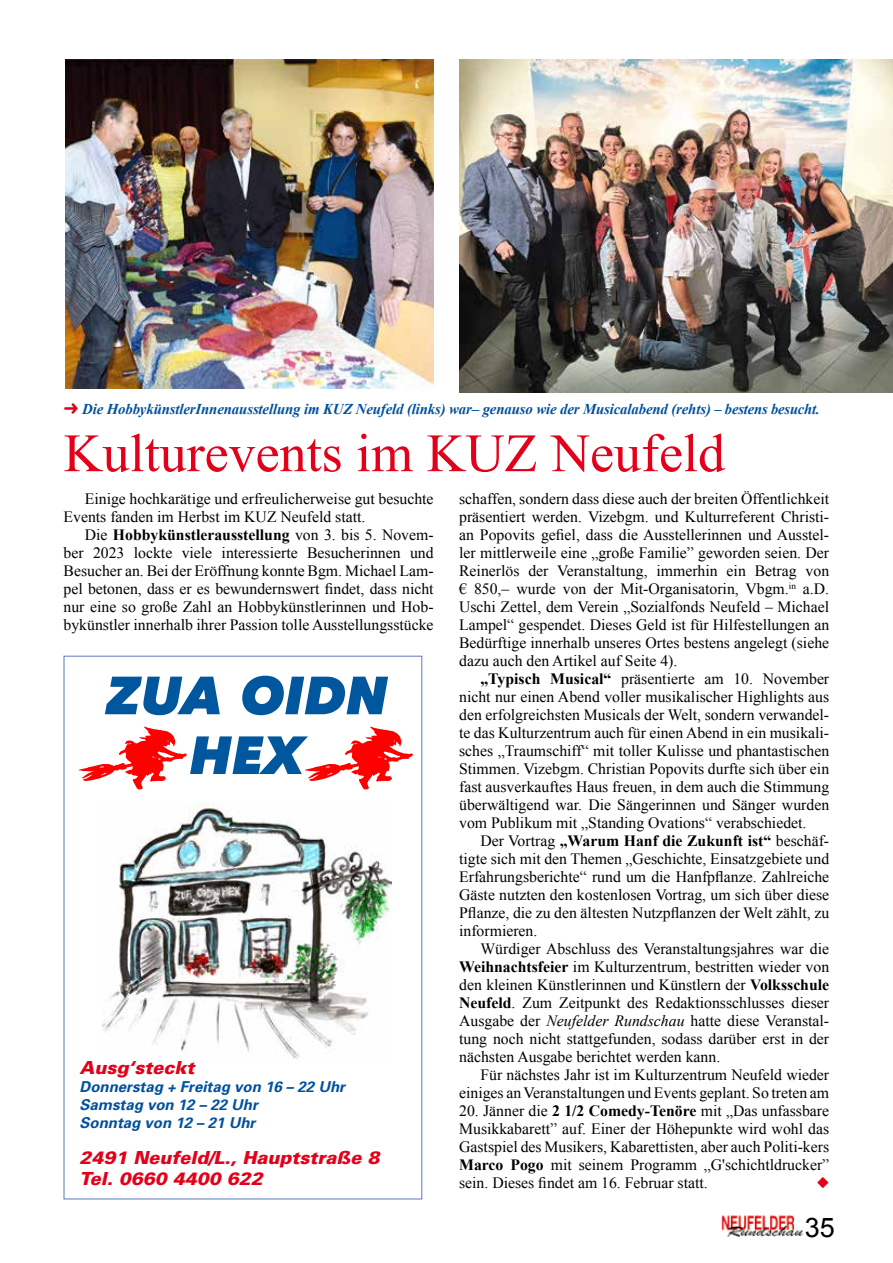
<style>
.page{position:relative;width:893px;height:1263px;background:#fff}
.page>*{position:absolute;margin:0;border:0;box-sizing:border-box;transform-origin:0 0}
.t1{font:54px "Times New Roman";color:#e2001a}
.t2{font:italic 800 53.1px/59.7px "Avenir Next";color:#00579d;text-align:center}
.t3{font:27px "Arial";color:#000}
.t4{font:italic 900 18px/21.6px "Univers";color:#e2001a}
.t5{font:italic 800 15.9px "Avenir Next";color:#00579d}
.t6{font:15.75px/18px "Times New Roman";color:#000;text-align:justify}
.t7{font:italic 700 15px "Times New Roman";letter-spacing:-.01em;color:#00519e}
.t8{font:italic 700 15px/18px "Univers";color:#00519e}
.s1{font-weight:700}
.s2{font-style:italic}
</style>
<div class="page">
<img style="left:721px;top:1215px;width:83px;height:21px">
<img style="left:103px;top:803px;width:288px;height:256px">
<svg style="left:79px;top:726px;width:108px;height:64px"></svg>
<svg style="left:305px;top:726px;width:108px;height:64px"></svg>
<img style="left:66px;top:60px;width:368px;height:329px">
<img style="left:459px;top:60px;width:434px;height:333px">
<p class="t7" style="left:82px;top:399px;width:739px">Die HobbykünstlerInnenausstellung im KUZ Neufeld (links) war– genauso wie der Musicalabend (rehts) – bestens besucht.</p>
<h1 class="t1" style="left:64px;top:422px;width:663px">Kulturevents im KUZ Neufeld</h1>
<p class="t6" style="left:64px;top:490px;width:372px;text-indent:21px">Einige hochkarätige und erfreulicherweise gut besuchte<br>Events fanden im Herbst im KUZ Neufeld statt.</p>
<p class="t6" style="left:64px;top:526px;width:372px;text-indent:21px">Die <span class="s1">Hobbykünstlerausstellung</span> von 3. bis 5. Novem&shy;ber 2023 lockte viele interessierte Besucherinnen und Besucher an. Bei der Eröffnung konnte Bgm. Michael Lam&shy;pel betonen, dass er es bewundernswert findet, dass nicht nur eine so große Zahl an Hobbykünstlerinnen und Hob&shy;bykünstler innerhalb ihrer Passion tolle Ausstellungsstücke</p>
<h2 class="t2" style="left:106px;top:665px;width:284px">ZUA OIDN<br>HEX</h2>
<p class="t4" style="left:80px;top:1057px;width:117px">Ausg‘steckt</p>
<p class="t8" style="left:80px;top:1077px;width:267px">Donnerstag + Freitag von 16 – 22 Uhr<br>Samstag von 12 – 22 Uhr<br>Sonntag von 12 – 21 Uhr</p>
<p class="t4" style="left:80px;top:1146px;width:301px">2491 Neufeld/L., Hauptstraße 8<br>Tel. 0660 4400 622</p>
<p class="t5" style="left:89px;top:1083px;width:97px">Ausg’steckt</p>
<p class="t6" style="left:459px;top:490px;width:372px">schaffen, sondern dass diese auch der breiten Öffentlichkeit präsentiert werden. Vizebgm. und Kulturreferent Christi&shy;an Popovits gefiel, dass die Ausstellerinnen und Ausstel&shy;ler mittlerweile eine „große Familie” geworden seien. Der Reinerlös der Veranstaltung, immerhin ein Betrag von € 850,– wurde von der Mit-Organisatorin, Vbgm.<sup>in</sup> a.D.<br>Uschi Zettel, dem Verein „Sozialfonds Neufeld – Michael Lampel“ gespendet. Dieses Geld ist für Hilfestellungen an Bedürftige innerhalb unseres Ortes bestens angelegt (siehe dazu auch den Artikel auf Seite 4).</p>
<p class="t6" style="left:459px;top:670px;width:372px;text-indent:21px"><span class="s1">„Typisch Musical“</span> präsentierte am 10. November nicht nur einen Abend voller musikalischer Highlights aus den erfolgreichsten Musicals der Welt, sondern verwandel&shy;te das Kulturzentrum auch für einen Abend in ein musikali&shy;sches „Traumschiff“ mit toller Kulisse und phantastischen Stimmen. Vizebgm. Christian Popovits durfte sich über ein fast ausverkauftes Haus freuen, in dem auch die Stimmung überwältigend war. Die Sängerinnen und Sänger wurden vom Publikum mit „Standing Ovations“ verabschiedet.</p>
<p class="t6" style="left:459px;top:832px;width:372px;text-indent:21px">Der Vortrag <span class="s1">„Warum Hanf die Zukunft ist“</span> beschäf&shy;tigte sich mit den Themen „Geschichte, Einsatzgebiete und Erfahrungsberichte“ rund um die Hanfpflanze. Zahlreiche Gäste nutzten den kostenlosen Vortrag, um sich über diese Pflanze, die zu den ältesten Nutzpflanzen der Welt zählt, zu informieren.</p>
<p class="t6" style="left:459px;top:940px;width:372px;text-indent:21px">Würdiger Abschluss des Veranstaltungsjahres war die <span class="s1">Weihnachtsfeier</span> im Kulturzentrum, bestritten wieder von den kleinen Künstlerinnen und Künstlern der <span class="s1">Volksschule Neufeld</span>. Zum Zeitpunkt des Redaktionsschlusses dieser Ausgabe der <span class="s2">Neufelder Rundschau</span> hatte diese Veranstal&shy;tung noch nicht stattgefunden, sodass darüber erst in der nächsten Ausgabe berichtet werden kann.</p>
<p class="t6" style="left:459px;top:1066px;width:372px;text-align:right">Für nächstes Jahr ist im Kulturzentrum Neufeld wieder einiges an Veranstaltungen und Events geplant. So treten am</p>
<p class="t6" style="left:459px;top:1102px;width:372px">20. Jänner die <span class="s1">2 1/2 Comedy-Tenöre</span> mit „Das unfassbare Musikkabarett” auf. Einer der Höhepunkte wird wohl das Gastspiel des Musikers, Kabarettisten, aber auch Politi-kers <span class="s1">Marco Pogo</span> mit seinem Programm „G'schichtldrucker” sein. Dieses findet am 16. Februar statt.</p>
<h3 class="t3" style="left:805px;top:1209px;width:32px">35</h3>
</div>
